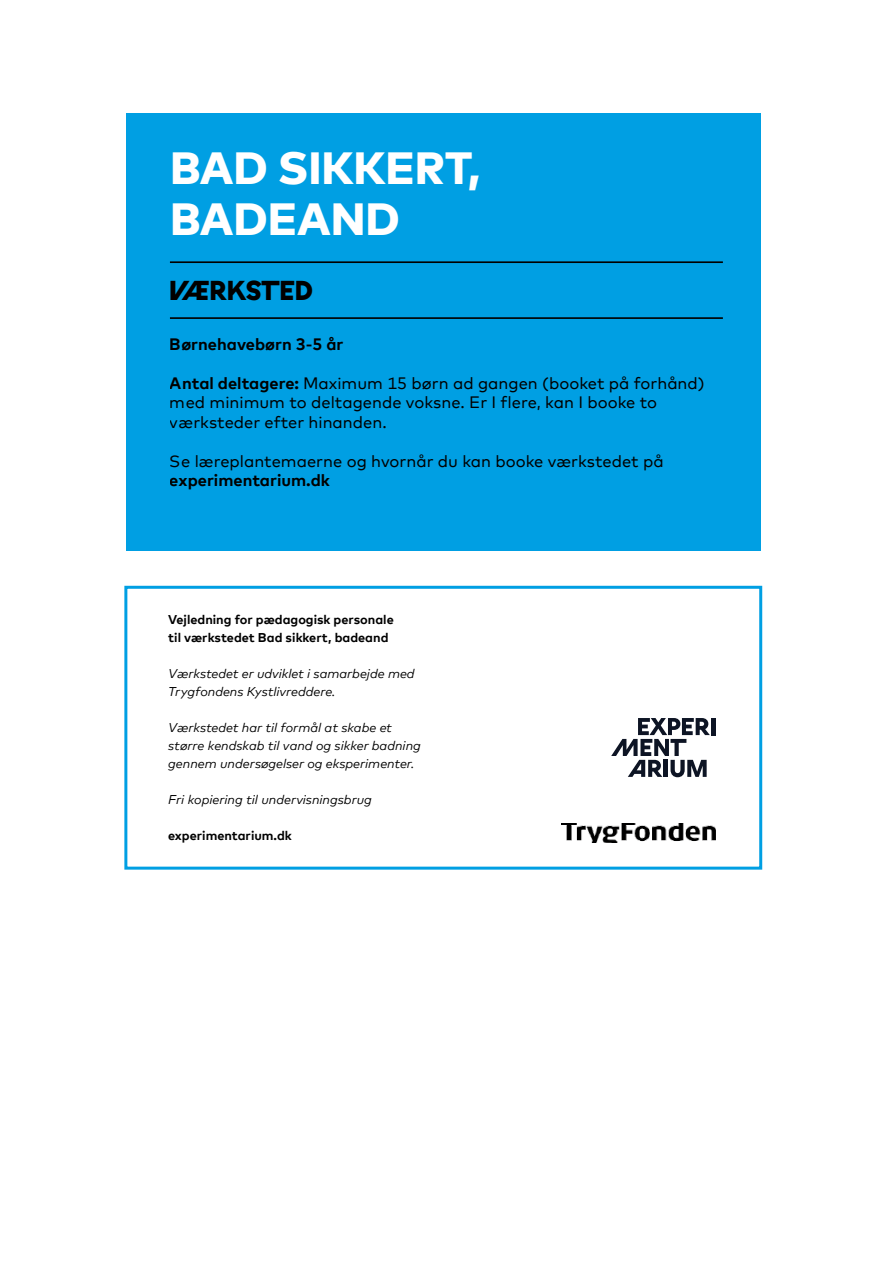
<style>
.page{position:relative;width:893px;height:1263px;background:#fff}
.page>*{position:absolute;margin:0;border:0;box-sizing:border-box;transform-origin:0 0}
.t1{font:800 45px/51px "Mark Offc Pro";color:#fff}
.t2{font:27px "EXP Display Prof";color:#000}
.t3{font:16.5px/19.5px "Mark Offc Pro";color:#000}
.t4{font:700 16.5px "Mark Offc Pro";color:#000}
.t5{font:italic 12.75px/18px "Mark Offc Pro";color:#000}
.t6{font:700 12.75px/18px "Mark Offc Pro";color:#000}
.s1{font-weight:700}
</style>
<div class="page">
<div style="left:126px;top:113px;width:634px;height:438px;background:#009fe3"></div>
<hr style="left:170px;top:261px;width:553px;height:2px;background:#000">
<hr style="left:170px;top:317px;width:553px;height:2px;background:#000">
<div style="left:124px;top:586px;width:638px;height:284px;border:3px solid #009fe3"></div>
<hr style="left:711px;top:718px;width:4px;height:17px;background:#0d1424">
<svg style="left:611px;top:718px;width:99px;height:59px"></svg>
<img style="left:561px;top:823px;width:154px;height:20px">
<h1 class="t1" style="left:170px;top:139px;width:312px">BAD SIKKERT,<br>BADEAND</h1>
<h2 class="t2" style="left:170px;top:275px;width:144px">VÆRKSTED</h2>
<p class="t4" style="left:170px;top:331px;width:175px">Børnehavebørn 3-5 år</p>
<p class="t3" style="left:170px;top:372px;width:536px"><span class="s1">Antal deltagere:</span> Maximum 15 børn ad gangen (booket på forhånd) med minimum to deltagende voksne. Er I flere, kan I booke to værksteder efter hinanden.</p>
<p class="t3" style="left:170px;top:450px;width:495px">Se læreplantemaerne og hvornår du kan booke værkstedet på</p>
<p class="t4" style="left:170px;top:468px;width:161px">experimentarium.dk</p>
<p class="t6" style="left:168px;top:610px;width:227px">Vejledning for pædagogisk personale til værkstedet Bad sikkert, badeand</p>
<p class="t5" style="left:168px;top:664px;width:248px">Værkstedet er udviklet i samarbejde med<br>Trygfondens Kystlivreddere.</p>
<p class="t5" style="left:168px;top:718px;width:254px">Værkstedet har til formål at skabe et større kendskab til vand og sikker badning gennem undersøgelser og eksperimenter.</p>
<p class="t5" style="left:168px;top:790px;width:205px">Fri kopiering til undervisningsbrug</p>
<p class="t6" style="left:168px;top:826px;width:125px">experimentarium.dk</p>
</div>
